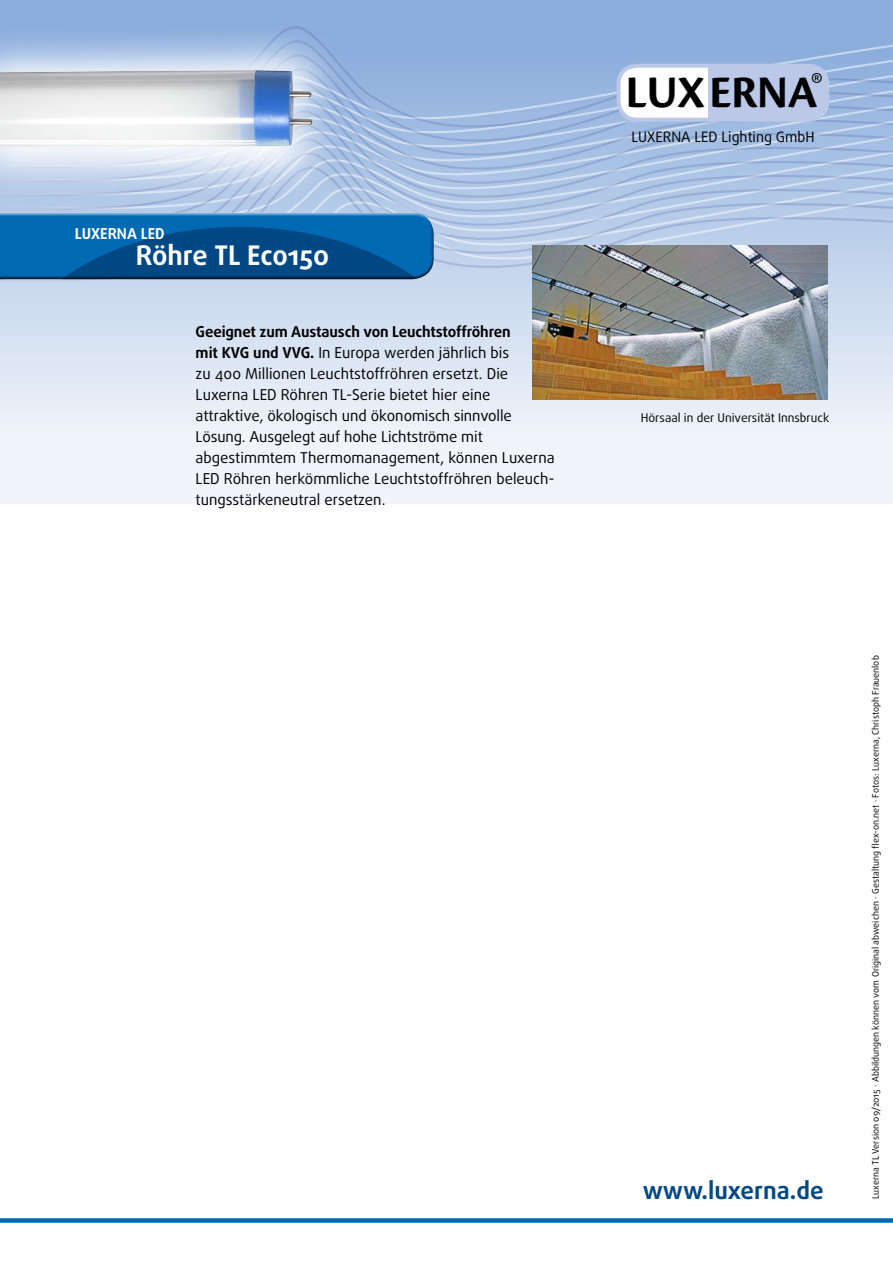
<style>
.page{position:relative;width:893px;height:1263px;background:#fff}
.page>*{position:absolute;margin:0;border:0;box-sizing:border-box;transform-origin:0 0}
.t1{font:46.95px "Cronos Pro Bold Subh";color:#000}
.t2{font:700 27px "Daxline Pro";color:#fff}
.t3{font:700 24px "Daxline Pro";color:#004884}
.t4{font:15px/21px "Daxline Pro";color:#000}
.t5{font:700 15px "Daxline Pro";color:#fff}
.t6{font:14.4px "Daxline Pro";color:#000}
.t7{font:12px "Daxline Pro";color:#000}
.t8{font:9px "Daxline Pro";color:#000}
.s1{font-weight:700}
</style>
<div class="page">
<div style="left:0;top:1218px;width:893px;height:5px;background:#0069b4"></div>
<svg style="left:0;top:0;width:893px;height:504px"></svg>
<div style="left:349px;top:25px;width:544px;height:14px;background:#8baddc"></div>
<div style="left:349px;top:39px;width:544px;height:14px;background:#8baddc"></div>
<div style="left:349px;top:53px;width:544px;height:14px;background:#8eafdd"></div>
<div style="left:349px;top:67px;width:544px;height:14px;background:#92b2de"></div>
<svg style="left:349px;top:81px;width:544px;height:14px;background:#96b4de"></svg>
<svg style="left:349px;top:95px;width:544px;height:14px;background:#9bb7df"></svg>
<svg style="left:349px;top:109px;width:544px;height:14px;background:#a1bbe0"></svg>
<svg style="left:349px;top:123px;width:544px;height:14px;background:#a3bce1"></svg>
<svg style="left:349px;top:137px;width:544px;height:15px;background:#a7bfe2"></svg>
<svg style="left:349px;top:152px;width:544px;height:14px;background:#aac1e3"></svg>
<svg style="left:0;top:166px;width:893px;height:116px;background:#b6cae6"></svg>
<img style="left:533px;top:246px;width:294px;height:154px">
<svg style="left:0;top:208px;width:434px;height:10px;background:#75a8d4"></svg>
<svg style="left:0;top:218px;width:438px;height:64px;background:#0b5d9d"></svg>
<svg style="left:0;top:23px;width:349px;height:183px;background:#b5cae7"></svg>
<div style="left:619px;top:66px;width:208px;height:54px;background:#fff;border-radius:18px"></div>
<div style="left:708px;top:66px;width:118px;height:54px;background:#bcc8e8"></div>
<div style="left:617px;top:64px;width:212px;height:58px;border:4px solid #bcc8e8;border-radius:18px"></div>
<img style="left:0;top:66px;width:315px;height:83px">
<p class="t5" style="left:75px;top:223px;width:91px">LUXERNA LED</p>
<h2 class="t2" style="left:136px;top:237px;width:195px">Röhre TL Eco150</h2>
<p class="t4" style="left:196px;top:321px;width:361px"><span class="s1">Geeignet zum Austausch von Leuchtstoffröhren<br>mit KVG und VVG.</span> In Europa werden jährlich bis<br>zu 400 Millionen Leuchtstoffröhren ersetzt. Die Luxerna LED Röhren TL-Serie bietet hier eine attraktive, ökologisch und ökonomisch sinnvolle Lösung. Ausgelegt auf hohe Lichtströme mit abgestimmtem Thermomanagement, können Luxerna LED Röhren herkömmliche Leuchtstoffröhren beleuch&shy;tungsstärkeneutral ersetzen.</p>
<h1 class="t1" style="left:626px;top:65px;width:199px">LUXERNA<sup>®</sup></h1>
<p class="t6" style="left:631px;top:127px;width:185px">LUXERNA LED Lighting GmbH</p>
<p class="t7" style="left:641px;top:409px;width:190px">Hörsaal in der Universität Innsbruck</p>
<h3 class="t3" style="left:643px;top:1175px;width:182px">www.luxerna.de</h3>
<p class="t8" style="left:869px;top:1199px;width:545px;rotate:-90deg">Luxerna TL Version 09/2015 · Abbildungen können vom Original abweichen · Gestaltung flex-on.net · Fotos: Luxerna, Christoph Frauenlob</p>
</div>
